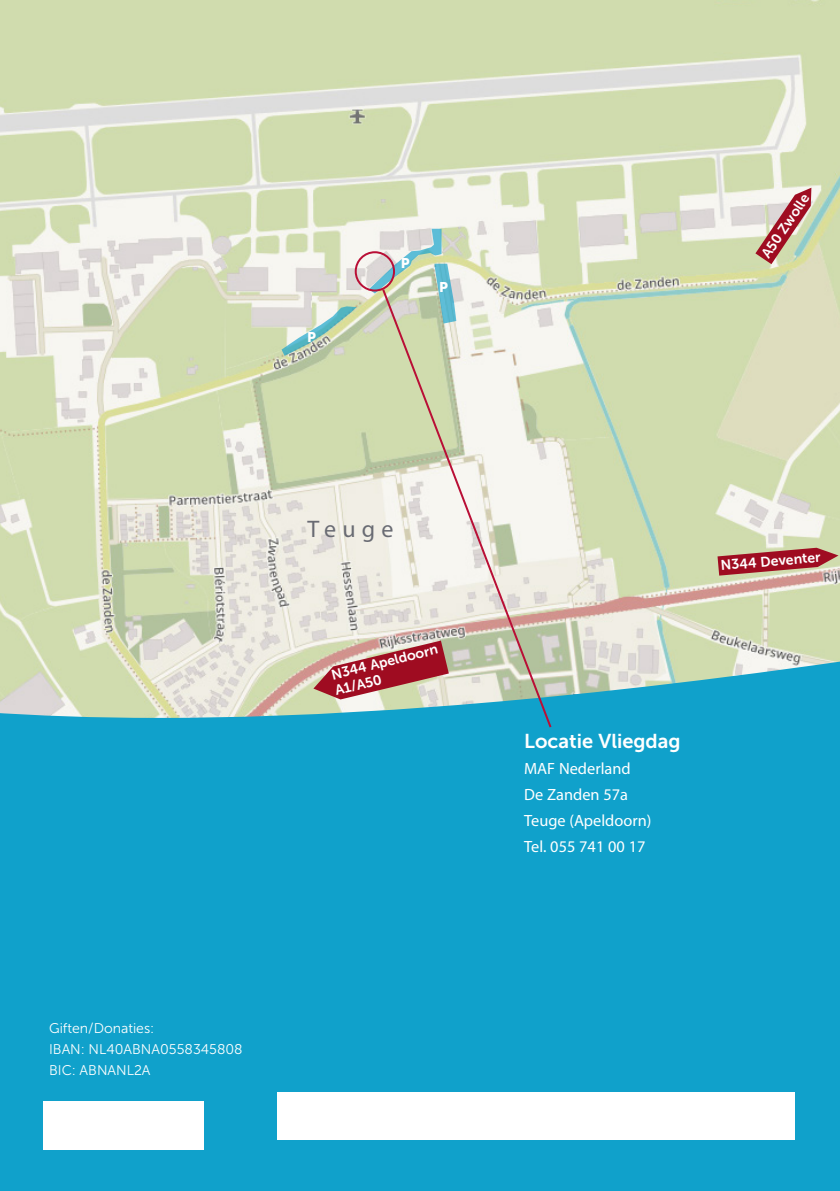
<style>
.page{position:relative;width:840px;height:1191px;background:#fff}
.page>*{position:absolute;margin:0;border:0;box-sizing:border-box;transform-origin:0 0}
.streamer{font:24px "Myriad Pro";letter-spacing:.26em;color:#696b73}
.Tussenkopje{font:20px "Museo Sans 700";color:#fff}
.Platte_tekst_nieuw_j{font:16.4px/26px "Myriad Pro";color:#fff}
.t1{font:14px "Museo Sans 300";color:#fff}
.streamer-2{font:14px "Museo Sans 700";color:#fff}
.streamer-3{font:14px "Museo Sans 900";color:#fff}
</style>
<div class="page">
<img style="left:0;top:0;width:839px;height:659px">
<div style="left:0;top:659px;width:839px;height:532px;background:#10a1cb"></div>
<img style="left:277px;top:1092px;width:517px;height:47px">
<img style="left:44px;top:1101px;width:159px;height:48px">
<svg style="left:380px;top:287px;width:173px;height:442px"></svg>
<svg style="left:755px;top:188px;width:56px;height:76px"></svg>
<svg style="left:717px;top:548px;width:121px;height:27px;background:#b15454"></svg>
<svg style="left:313px;top:640px;width:135px;height:59px;background:#ba696a"></svg>
<svg style="left:281px;top:306px;width:75px;height:50px;background:#bcd2c3"></svg>
<div style="left:354px;top:251px;width:41px;height:40px;border:2px solid #b90f36;border-radius:50%"></div>
<svg style="left:369px;top:229px;width:87px;height:94px;background:#bfcfc4"></svg>
<p class="streamer-3" style="left:307px;top:329px;width:10px">P</p>
<p class="streamer-3" style="left:400px;top:255px;width:10px">P</p>
<p class="streamer-3" style="left:439px;top:279px;width:10px">P</p>
<p class="streamer" style="left:307px;top:513px;width:87px">Teuge</p>
<p class="streamer-2" style="left:329px;top:667px;width:111px;rotate:-14deg">N344 Apeldoorn</p>
<p class="streamer-2" style="left:333px;top:683px;width:49px;rotate:-14deg">A1/A50</p>
<p class="t1" style="left:49px;top:1020px;width:107px">Giften/Donaties:</p>
<p class="t1" style="left:49px;top:1041px;width:195px">IBAN: NL40ABNA0558345808</p>
<p class="t1" style="left:49px;top:1062px;width:103px">BIC: ABNANL2A</p>
<p class="streamer-2" style="left:757px;top:252px;width:75px;rotate:-56deg">A50 Zwolle</p>
<p class="streamer-2" style="left:719px;top:558px;width:102px;rotate:-5deg">N344 Deventer</p>
<p class="Tussenkopje" style="left:524px;top:730px;width:158px">Locatie Vliegdag</p>
<p class="Platte_tekst_nieuw_j" style="left:524px;top:755px;width:108px">MAF Nederland</p>
<p class="Platte_tekst_nieuw_j" style="left:524px;top:781px;width:129px">De Zanden 57a<br>Teuge (Apeldoorn)</p>
<p class="Platte_tekst_nieuw_j" style="left:524px;top:833px;width:123px">Tel. 055 741 00 17</p>
</div>
